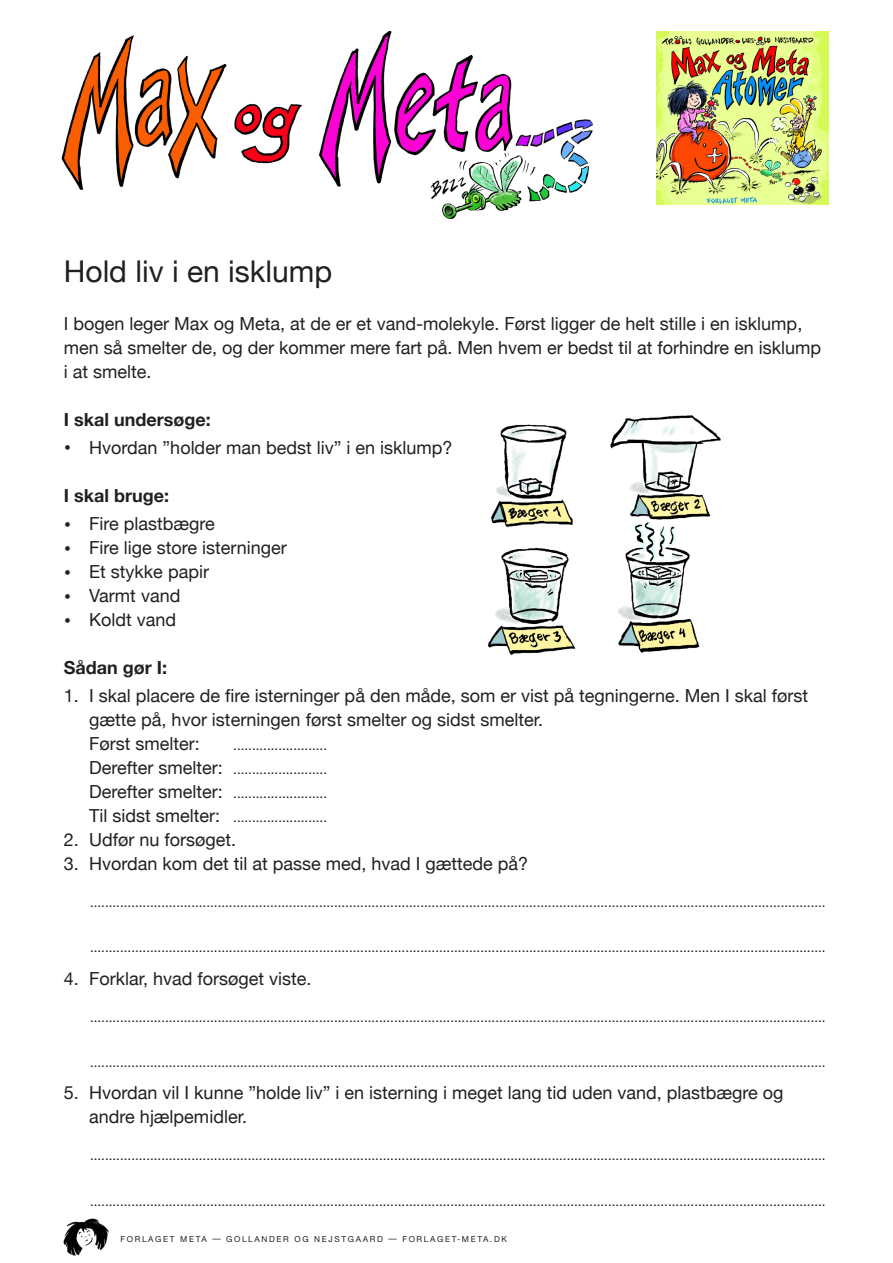
<style>
.page{position:relative;width:893px;height:1263px;background:#fff}
.page>*{position:absolute;margin:0;border:0;box-sizing:border-box;transform-origin:0 0}
.rubrik_1{font:30px "Helvetica Neue";color:#231f20}
.tekst{font:18px/24px "Helvetica Neue";color:#231f20}
.mellemrubrik{font:700 18px "Helvetica Neue";color:#231f20}
.tekst_m_linje{font:13.5px "Helvetica Neue";color:#231f20}
.tekst-2{font:13.5px "Helvetica Neue";color:#231f20}
.t1{font:8.25px "Helvetica Neue";letter-spacing:.2em;color:#231f20}
.s1{font-size:21px}
.s2{font-size:18px}
</style>
<div class="page">
<img style="left:64px;top:1218px;width:45px;height:38px">
<img style="left:61px;top:30px;width:532px;height:189px">
<img style="left:487px;top:415px;width:234px;height:240px">
<img style="left:656px;top:32px;width:172px;height:172px">
<p class="rubrik_1" style="left:64px;top:249px;width:270px">Hold liv i en isklump</p>
<p class="tekst" style="left:64px;top:312px;width:759px">I bogen leger Max og Meta, at de er et vand-molekyle. Først ligger de helt stille i en isklump, men så smelter de, og der kommer mere fart på. Men hvem er bedst til at forhindre en isklump i at smelte.</p>
<p class="mellemrubrik" style="left:64px;top:405px;width:148px">I skal undersøge:</p>
<p class="tekst" style="left:64px;top:436px;width:390px"><span class="s1">•</span> Hvordan ”holder man bedst liv” i en isklump?</p>
<p class="mellemrubrik" style="left:64px;top:481px;width:107px">I skal bruge:</p>
<p class="tekst" style="left:64px;top:513px;width:153px"><span class="s1">•</span> Fire plastbægre</p>
<p class="tekst" style="left:64px;top:537px;width:225px"><span class="s1">•</span> Fire lige store isterninger</p>
<p class="tekst" style="left:64px;top:561px;width:147px"><span class="s1">•</span> Et stykke papir</p>
<p class="tekst" style="left:64px;top:585px;width:118px"><span class="s1">•</span> Varmt vand</p>
<p class="tekst" style="left:64px;top:609px;width:114px"><span class="s1">•</span> Koldt vand</p>
<p class="mellemrubrik" style="left:64px;top:654px;width:105px">Sådan gør I:</p>
<p class="tekst" style="left:89px;top:685px;width:720px;text-indent:-26px">1. I skal placere de fire isterninger på den måde, som er vist på tegningerne. Men I skal først gætte på, hvor isterningen først smelter og sidst smelter.</p>
<p class="tekst" style="left:89px;top:733px;width:112px">Først smelter:</p>
<p class="tekst-2" style="left:233px;top:736px;width:95px">.........................</p>
<p class="tekst-2" style="left:89px;top:760px;width:239px"><span class="s2">Derefter smelter:</span> .........................</p>
<p class="tekst-2" style="left:89px;top:784px;width:239px"><span class="s2">Derefter smelter:</span> .........................</p>
<p class="tekst-2" style="left:89px;top:808px;width:239px"><span class="s2">Til sidst smelter:</span> .........................</p>
<p class="tekst" style="left:64px;top:829px;width:174px">2. Udfør nu forsøget.</p>
<p class="tekst" style="left:64px;top:853px;width:466px">3. Hvordan kom det til at passe med, hvad I gættede på?</p>
<p class="tekst_m_linje" style="left:90px;top:893px;width:737px">....................................................................................................................................................................................................</p>
<p class="tekst_m_linje" style="left:90px;top:938px;width:737px">....................................................................................................................................................................................................</p>
<p class="tekst" style="left:64px;top:967px;width:249px">4. Forklar, hvad forsøget viste.</p>
<p class="tekst_m_linje" style="left:90px;top:1007px;width:737px">....................................................................................................................................................................................................</p>
<p class="tekst_m_linje" style="left:90px;top:1052px;width:737px">....................................................................................................................................................................................................</p>
<p class="tekst" style="left:89px;top:1082px;width:696px;text-indent:-26px">5. Hvordan vil I kunne ”holde liv” i en isterning i meget lang tid uden vand, plastbægre og andre hjælpemidler.</p>
<p class="tekst_m_linje" style="left:90px;top:1146px;width:737px">....................................................................................................................................................................................................</p>
<p class="tekst_m_linje" style="left:90px;top:1191px;width:737px">....................................................................................................................................................................................................</p>
<p class="t1" style="left:120px;top:1233px;width:388px">FORLAGET META ─ GOLLANDER OG NEJSTGAARD ─ FORLAGET-META.DK</p>
</div>
